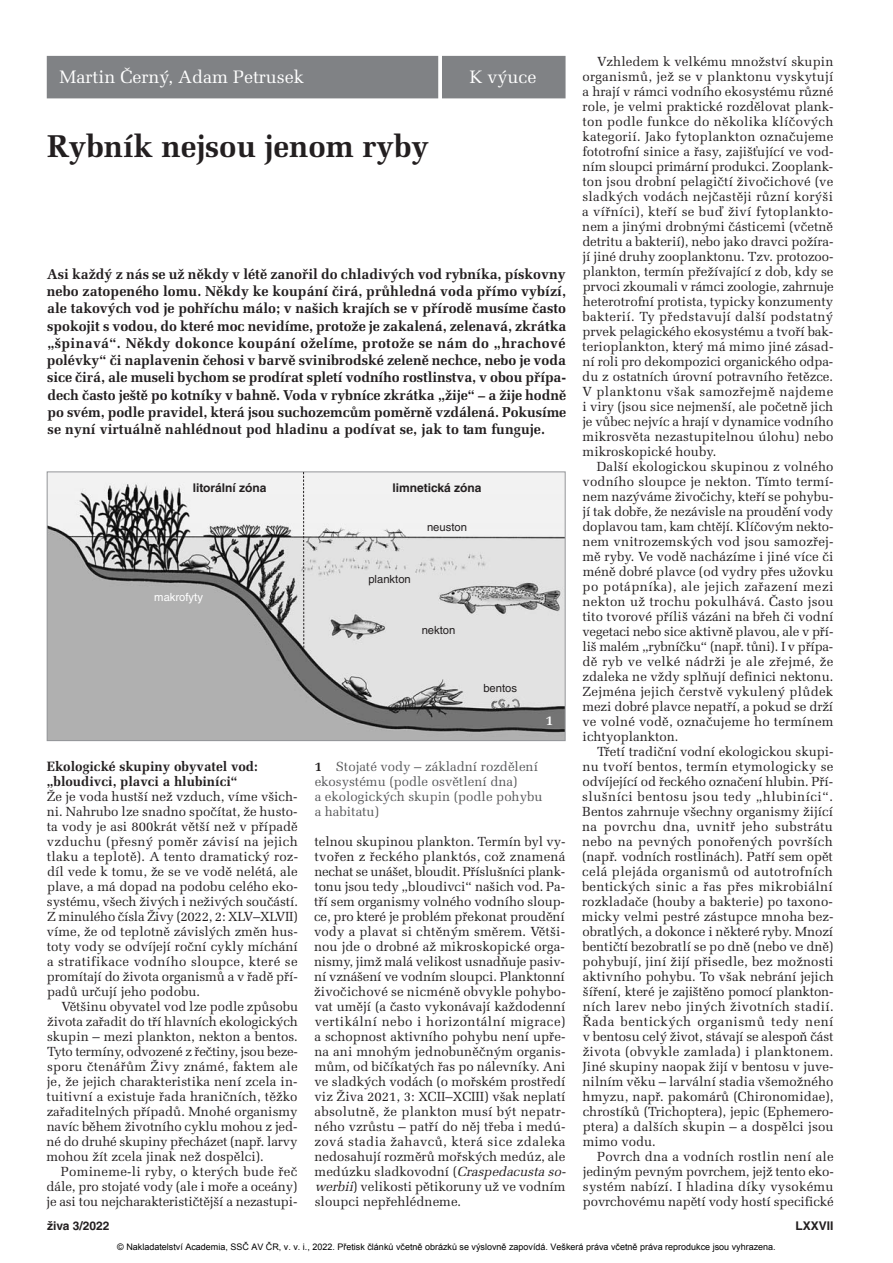
<style>
.page{position:relative;width:893px;height:1263px;background:#fff}
.page>*{position:absolute;margin:0;border:0;box-sizing:border-box;transform-origin:0 0}
.t1{font:700 31.5px "Melior CE";color:#231f20}
.t2{font:18px "Melior CE";color:#fff}
.t3{font:700 14.25px/17.2px "Melior CE";letter-spacing:.005em;color:#231f20;text-align:justify}
.t4{font:700 13.5px/15px "Melior CE";color:#231f20}
.t5{font:700 13.5px "Melior CE";color:#fff}
.t6{font:13.2px/15px "Melior CE";color:#231f20;text-align:justify}
.t7{font:13.2px/15px "Melior CE";color:#57585a}
.t8{font:700 12px "Helvetica CE";color:#231f20}
.t9{font:11.25px "Helvetica CE";color:#231f20}
.t10{font:11.25px "Helvetica CE";color:#fff}
.t11{font:9px "Arial";color:#000}
.s1{font-weight:700;color:#231f20}
.s2{font-style:italic}
</style>
<div class="page">
<div style="left:47px;top:56px;width:519px;height:42px;background:#808285"></div>
<svg style="left:438px;top:56px;width:4px;height:43px"></svg>
<img style="left:49px;top:473px;width:515px;height:266px">
<div style="left:47px;top:471px;width:519px;height:270px;border:1px solid #939598"></div>
<svg style="left:303px;top:472px;width:1px;height:176px"></svg>
<h2 class="t2" style="left:60px;top:71px;width:246px">Martin Černý, Adam Petrusek</h2>
<h2 class="t2" style="left:469px;top:71px;width:68px">K výuce</h2>
<h1 class="t1" style="left:47px;top:135px;width:384px">Rybník nejsou jenom ryby</h1>
<p class="t3" style="left:47px;top:267px;width:521px">Asi každý z nás se už někdy v létě zanořil do chladivých vod rybníka, pískovny nebo zatopeného lomu. Někdy ke koupání čirá, průhledná voda přímo vybízí, ale takových vod je pohříchu málo; v našich krajích se v přírodě musíme často spokojit s vodou, do které moc nevidíme, protože je zakalená, zelenavá, zkrátka „špinavá“. Někdy dokonce koupání oželíme, protože se nám do „hrachové polévky“ či naplavenin čehosi v barvě svinibrodské zeleně nechce, nebo je voda sice čirá, ale museli bychom se prodírat spletí vodního rostlinstva, v obou přípa - dech často ještě po kotníky v bahně. Voda v rybníce zkrátka „žije“ – a žije hodně po svém, podle pravidel, která jsou suchozemcům poměrně vzdálená. Pokusíme se nyní virtuálně nahlédnout pod hladinu a podívat se, jak to tam funguje.</p>
<p class="t8" style="left:193px;top:483px;width:75px">litorální zóna</p>
<p class="t10" style="left:154px;top:593px;width:50px">makrofyty</p>
<p class="t8" style="left:392px;top:483px;width:90px">limnetická zóna</p>
<p class="t9" style="left:427px;top:523px;width:41px">neuston</p>
<p class="t9" style="left:368px;top:575px;width:44px">plankton</p>
<p class="t9" style="left:422px;top:625px;width:35px">nekton</p>
<p class="t4" style="left:47px;top:761px;width:213px">Ekologické skupiny obyvatel vod: „bloudivci, plavci a hlubiníci“</p>
<p class="t6" style="left:47px;top:791px;width:253px">Že je voda hustší než vzduch, víme všich&shy;ni. Nahrubo lze snadno spočítat, že husto&shy;ta vody je asi 800krát větší než v případě vzduchu (přesný poměr závisí na jejich tlaku a teplotě). A tento dramatický roz&shy;díl vede k tomu, že se ve vodě nelétá, ale plave, a má dopad na podobu celého eko&shy;systému, všech živých i neživých součástí.<br>Z minulého čísla Živy (2022, 2: XLV–XLVII) víme, že od teplotně závislých změn hus&shy;toty vody se odvíjejí roční cykly míchání a stratifikace vodního sloupce, které se promítají do života organismů a v řadě pří&shy;padů určují jeho podobu.</p>
<p class="t6" style="left:46px;top:1001px;width:253px;text-indent:15px">Většinu obyvatel vod lze podle způsobu života zařadit do tří hlavních ekologických skupin – mezi plankton, nekton a bentos.<br>Tyto termíny, odvozené z řečtiny, jsou beze - sporu čtenářům Živy známé, faktem ale je, že jejich charakteristika není zcela in - tuitivní a existuje řada hraničních, těžko zařaditelných případů. Mnohé organismy navíc během životního cyklu mohou z jed&shy;né do druhé skupiny přecházet (např. larvy mohou žít zcela jinak než dospělci).</p>
<p class="t6" style="left:47px;top:1166px;width:253px;text-indent:14px">Pomineme-li ryby, o kterých bude řeč dále, pro stojaté vody (ale i moře a oceány) je asi tou nejcharakterističtější a nezastupi -</p>
<p class="t9" style="left:483px;top:683px;width:35px">bentos</p>
<p class="t5" style="left:546px;top:715px;width:9px">1</p>
<p class="t7" style="left:315px;top:761px;width:229px"><span class="s1">1</span> Stojaté vody – základní rozdělení ekosystému (podle osvětlení dna)<br>a ekologických skupin (podle pohybu a habitatu)</p>
<p class="t6" style="left:314px;top:836px;width:256px;text-align:left">telnou skupinou plankton. Termín byl vy - tvořen z řeckého planktós, což znamená nechat se unášet, bloudit. Příslušníci plank&shy;tonu jsou tedy „bloudivci“ našich vod. Pa - tří sem organismy volného vodního sloup&shy;ce, pro které je problém překonat proudění vody a plavat si chtěným směrem. Větši&shy;nou jde o drobné až mikroskopické orga&shy;nismy, jimž malá velikost usnadňuje pasiv - ní vznášení ve vodním sloupci. Planktonní živočichové se nicméně obvykle pohybo&shy;vat umějí (a často vykonávají každodenní vertikální nebo i horizontální migrace) a schopnost aktivního pohybu není upře&shy;na ani mnohým jednobuněčným organis&shy;mům, od bičíkatých řas po nálevníky. Ani ve sladkých vodách (o mořském prostředí viz Živa 2021, 3: XCII–XCIII) však neplatí absolutně, že plankton musí být nepatr&shy;ného vzrůstu – patří do něj třeba i medú&shy;zová stadia žahavců, která sice zdaleka nedosahují rozměrů mořských medúz, ale medúzku sladkovodní (<span class="s2">Craspedacusta so - werbii</span>) velikosti pětikoruny už ve vodním sloupci nepřehlédneme.</p>
<p class="t6" style="left:582px;top:56px;width:253px;text-indent:15px">Vzhledem k velkému množství skupin organismů, jež se v planktonu vyskytují a hrají v rámci vodního ekosystému různé role, je velmi praktické rozdělovat plank&shy;ton podle funkce do několika klíčových kategorií. Jako fytoplankton označujeme fototrofní sinice a řasy, zajišťující ve vod&shy;ním sloupci primární produkci. Zooplank&shy;ton jsou drobní pelagičtí živočichové (ve sladkých vodách nejčastěji různí korýši a vířníci), kteří se buď živí fytoplankto&shy;nem a jinými drobnými částicemi (včetně detritu a bakterií), nebo jako dravci požíra - jí jiné druhy zooplanktonu. Tzv. protozoo - plankton, termín přežívající z dob, kdy se prvoci zkoumali v rámci zoologie, zahrnuje heterotrofní protista, typicky konzumenty bakterií. Ty představují další podstatný prvek pelagického ekosystému a tvoří bak&shy;terioplankton, který má mimo jiné zásad&shy;ní roli pro dekompozici organického odpa&shy;du z ostatních úrovní potravního řetězce.<br>V planktonu však samozřejmě najdeme i viry (jsou sice nejmenší, ale početně jich je vůbec nejvíc a hrají v dynamice vodního mikrosvěta nezastupitelnou úlohu) nebo mikroskopické houby.</p>
<p class="t6" style="left:582px;top:461px;width:253px;text-indent:15px">Další ekologickou skupinou z volného vodního sloupce je nekton. Tímto termí&shy;nem nazýváme živočichy, kteří se pohybu&shy;jí tak dobře, že nezávisle na proudění vody doplavou tam, kam chtějí. Klíčovým nekto - nem vnitrozemských vod jsou samozřej&shy;mě ryby. Ve vodě nacházíme i jiné více či méně dobré plavce (od vydry přes užovku po potápníka), ale jejich zařazení mezi nekton už trochu pokulhává. Často jsou tito tvorové příliš vázáni na břeh či vodní vegetaci nebo sice aktivně plavou, ale v pří&shy;liš malém „rybníčku“ (např. tůni). I v přípa - dě ryb ve velké nádrži je ale zřejmé, že zdaleka ne vždy splňují definici nektonu.<br>Zejména jejich čerstvě vykulený plůdek mezi dobré plavce nepatří, a pokud se drží ve volné vodě, označujeme ho termínem ichtyoplankton.</p>
<p class="t6" style="left:582px;top:746px;width:253px;text-indent:15px">Třetí tradiční vodní ekologickou skupi&shy;nu tvoří bentos, termín etymologicky se odvíjející od řeckého označení hlubin. Pří&shy;slušníci bentosu jsou tedy „hlubiníci“.<br>Bentos zahrnuje všechny organismy žijící na povrchu dna, uvnitř jeho substrátu nebo na pevných ponořených površích (např. vodních rostlinách). Patří sem opět celá plejáda organismů od autotrofních bentických sinic a řas přes mikrobiální rozkladače (houby a bakterie) po taxono&shy;micky velmi pestré zástupce mnoha bez - obratlých, a dokonce i některé ryby. Mnozí bentičtí bezobratlí se po dně (nebo ve dně) pohybují, jiní žijí přisedle, bez možnosti aktivního pohybu. To však nebrání jejich šíření, které je zajištěno pomocí plankton&shy;ních larev nebo jiných životních stadií.<br>Řada bentických organismů tedy není v bentosu celý život, stávají se alespoň část života (obvykle zamlada) i planktonem.<br>Jiné skupiny naopak žijí v bentosu v juve&shy;nilním věku – larvální stadia všemožného hmyzu, např. pakomárů (Chironomidae), chrostíků (Trichoptera), jepic (Ephemero&shy;ptera) a dalších skupin – a dospělci jsou mimo vodu.</p>
<p class="t6" style="left:583px;top:1151px;width:252px;text-indent:14px">Povrch dna a vodních rostlin není ale jediným pevným povrchem, jejž tento eko&shy;systém nabízí. I hladina díky vysokému povrchovému napětí vody hostí specifické</p>
<p class="t8" style="left:47px;top:1221px;width:64px">živa 3/2022</p>
<p class="t8" style="left:795px;top:1221px;width:39px">LXXVII</p>
<p class="t11" style="left:117px;top:1241px;width:660px">© Nakladatelství Academia, SSČ AV ČR, v. v. i., 2022. Přetisk článků včetně obrázků se výslovně zapovídá. Veškerá práva včetně práva reprodukce jsou vyhrazena.</p>
</div>
